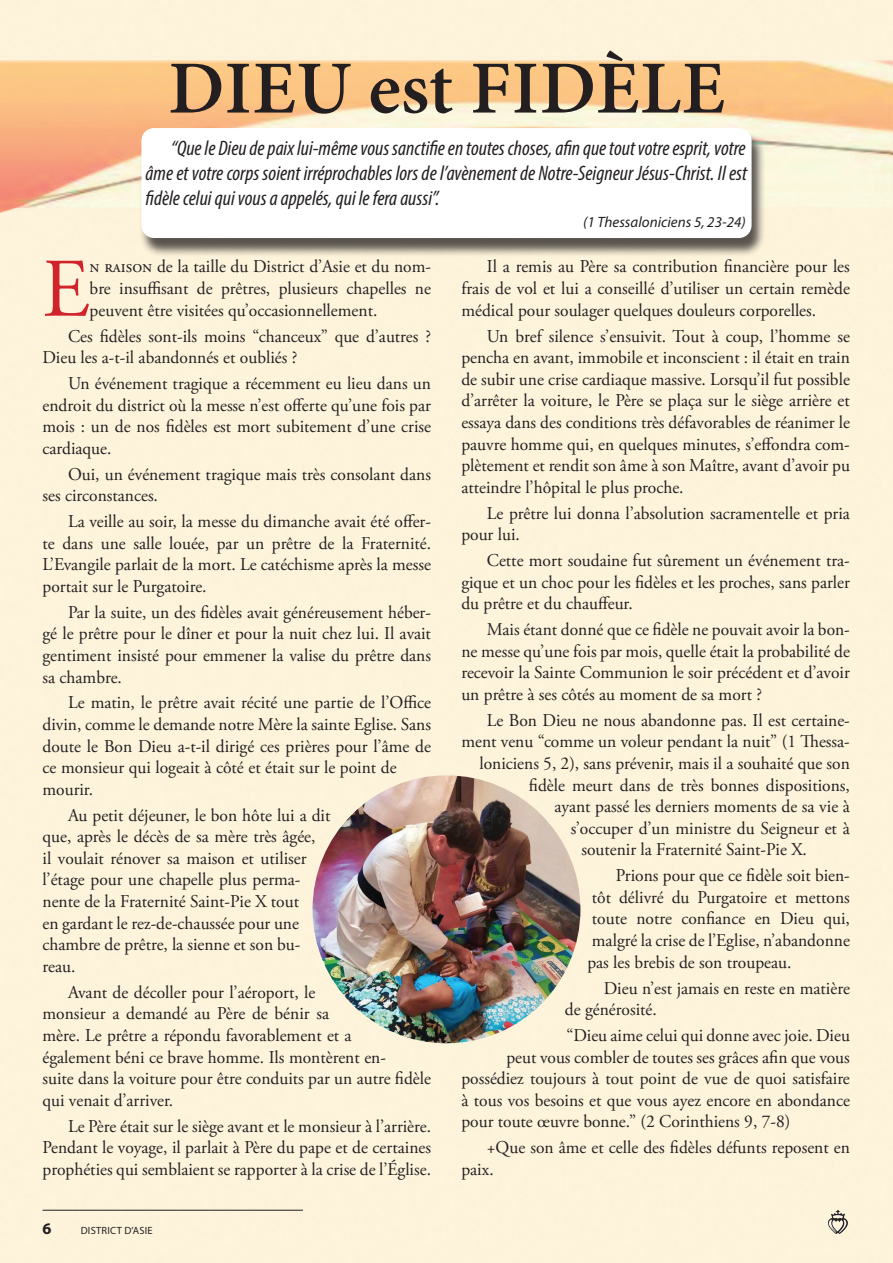
<style>
.page{position:relative;width:893px;height:1263px;background:#fdf3db}
.page>*{position:absolute;margin:0;border:0;box-sizing:border-box;transform-origin:0 0}
.t1{font:83.1px "Adobe Garamond Pro";color:#d1232a}
.t2{font:600 75px "Minion Pro";letter-spacing:.01em;color:#231f20}
.t3{font:italic condensed 21px/25.2px "Myriad Pro";color:#231f20;text-align:justify}
.t4{font:18px/21.6px "Adobe Garamond Pro";color:#231f20;text-align:justify}
.t5{font:700 16.2px "Myriad Pro";color:#231f20}
.t6{font:italic 15px "Myriad Pro";color:#231f20}
.t7{font:10.5px "Myriad Pro";letter-spacing:.02em;color:#231f20}
</style>
<div class="page">
<hr style="left:43px;top:1210px;width:260px;height:1px;background:#231f20">
<img style="left:828px;top:1210px;width:20px;height:24px">
<div style="left:139px;top:131px;width:627px;height:126px;background:#231f20;opacity:.75"></div>
<div style="left:141px;top:128px;width:611px;height:110px;background:#fff;border-radius:13px"></div>
<img style="left:313px;top:775px;width:267px;height:268px;border-radius:134px">
<h2 class="t2" style="left:168px;top:37px;width:558px">DIEU est FIDÈLE</h2>
<p class="t3" style="left:146px;top:135px;width:603px;text-indent:26px">“Que le Dieu de paix lui-même vous sanctifie en toutes choses, afin que tout votre esprit, votre âme et votre corps soient irréprochables lors de l’avènement de Notre-Seigneur Jésus-Christ. Il est fidèle celui qui vous a appelés, qui le fera aussi”.</p>
<p class="t6" style="left:583px;top:213px;width:164px">(1 Thessaloniciens 5, 23-24)</p>
<h1 class="t1" style="left:43px;top:239px;width:49px">E</h1>
<p class="t4" style="left:90px;top:257px;width:343px">n raison de la taille du District d’Asie et du nom&shy;bre insuffisant de prêtres, plusieurs chapelles ne peuvent être visitées qu’occasionnellement.</p>
<p class="t4" style="left:43px;top:326px;width:390px;text-indent:26px">Ces fidèles sont-ils moins “chanceux” que d’autres ?<br>Dieu les a-t-il abandonnés et oubliés ?</p>
<p class="t4" style="left:43px;top:373px;width:390px;text-indent:26px">Un événement tragique a récemment eu lieu dans un endroit du district où la messe n’est offerte qu’une fois par mois : un de nos fidèles est mort subitement d’une crise cardiaque.</p>
<p class="t4" style="left:43px;top:464px;width:390px;text-indent:26px">Oui, un événement tragique mais très consolant dans ses circonstances.</p>
<p class="t4" style="left:43px;top:511px;width:390px;text-indent:26px">La veille au soir, la messe du dimanche avait été offer&shy;te dans une salle louée, par un prêtre de la Fraternité.<br>L’Evangile parlait de la mort. Le catéchisme après la messe portait sur le Purgatoire.</p>
<p class="t4" style="left:43px;top:602px;width:390px;text-indent:26px">Par la suite, un des fidèles avait généreusement héber&shy;gé le prêtre pour le dîner et pour la nuit chez lui. Il avait gentiment insisté pour emmener la valise du prêtre dans sa chambre.</p>
<p class="t4" style="left:43px;top:692px;width:390px;text-align:left;text-indent:26px">Le matin, le prêtre avait récité une partie de l’Office divin, comme le demande notre Mère la sainte Eglise. Sans doute le Bon Dieu a-t-il dirigé ces prières pour l’âme de ce monsieur qui logeait à côté et était sur le point de mourir.</p>
<p class="t4" style="left:43px;top:805px;width:289px;text-align:left;text-indent:26px">Au petit déjeuner, le bon hôte lui a dit que, après le décès de sa mère très âgée,<br>il voulait rénover sa maison et utiliser l’étage pour une chapelle plus perma&shy;nente de la Fraternité Saint-Pie X tout<br>en gardant le rez-de-chaussée pour une chambre de prêtre, la sienne et son bu&shy;reau.</p>
<p class="t4" style="left:43px;top:982px;width:390px;text-align:left;text-indent:26px">Avant de décoller pour l’aéroport, le<br>monsieur a demandé au Père de bénir sa<br>mère. Le prêtre a répondu favorablement et a<br>également béni ce brave homme. Ils montèrent en-<br>suite dans la voiture pour être conduits par un autre fidèle qui venait d’arriver.</p>
<p class="t4" style="left:43px;top:1116px;width:390px;text-indent:26px">Le Père était sur le siège avant et le monsieur à l’arrière.<br>Pendant le voyage, il parlait à Père du pape et de certaines prophéties qui semblaient se rapporter à la crise de l’Église.</p>
<p class="t5" style="left:43px;top:1218px;width:10px">6</p>
<p class="t7" style="left:81px;top:1224px;width:73px">DISTRICT D’ASIE</p>
<p class="t4" style="left:461px;top:257px;width:390px;text-indent:26px">Il a remis au Père sa contribution financière pour les frais de vol et lui a conseillé d’utiliser un certain remède médical pour soulager quelques douleurs corporelles.</p>
<p class="t4" style="left:461px;top:326px;width:390px;text-indent:26px">Un bref silence s’ensuivit. Tout à coup, l’homme se pencha en avant, immobile et inconscient : il était en train de subir une crise cardiaque massive. Lorsqu’il fut possible d’arrêter la voiture, le Père se plaça sur le siège arrière et essaya dans des conditions très défavorables de réanimer le pauvre homme qui, en quelques minutes, s’effondra com&shy;plètement et rendit son âme à son Maître, avant d’avoir pu atteindre l’hôpital le plus proche.</p>
<p class="t4" style="left:461px;top:503px;width:390px;text-indent:26px">Le prêtre lui donna l’absolution sacramentelle et pria pour lui.</p>
<p class="t4" style="left:461px;top:550px;width:390px;text-indent:26px">Cette mort soudaine fut sûrement un événement tra&shy;gique et un choc pour les fidèles et les proches, sans parler du prêtre et du chauffeur.</p>
<p class="t4" style="left:461px;top:619px;width:390px;text-indent:26px">Mais étant donné que ce fidèle ne pouvait avoir la bon&shy;ne messe qu’une fois par mois, quelle était la probabilité de recevoir la Sainte Communion le soir précédent et d’avoir un prêtre à ses côtés au moment de sa mort ?</p>
<p class="t4" style="left:487px;top:710px;width:364px">Le Bon Dieu ne nous abandonne pas. Il est certaine-</p>
<p class="t4" style="left:461px;top:731px;width:390px">ment venu “comme un voleur pendant la nuit” (1 Thessa-</p>
<p class="t4" style="left:479px;top:753px;width:372px">loniciens 5, 2), sans prévenir, mais il a souhaité que son</p>
<p class="t4" style="left:529px;top:775px;width:323px">fidèle meurt dans de très bonnes dispositions,</p>
<p class="t4" style="left:554px;top:796px;width:297px">ayant passé les derniers moments de sa vie à</p>
<p class="t4" style="left:571px;top:818px;width:280px">s’occuper d’un ministre du Seigneur et à</p>
<p class="t4" style="left:581px;top:839px;width:227px">soutenir la Fraternité Saint-Pie X.</p>
<p class="t4" style="left:587px;top:865px;width:264px;text-indent:29px">Prions pour que ce fidèle soit bien&shy;tôt délivré du Purgatoire et mettons toute notre confiance en Dieu qui, malgré la crise de l’Eglise, n’abandonne pas les brebis de son troupeau.</p>
<p class="t4" style="left:565px;top:978px;width:286px;text-indent:39px">Dieu n’est jamais en reste en matière de générosité.</p>
<p class="t4" style="left:566px;top:1025px;width:285px">“Dieu aime celui qui donne avec joie. Dieu</p>
<p class="t4" style="left:506px;top:1047px;width:345px">peut vous combler de toutes ses grâces afin que vous</p>
<p class="t4" style="left:461px;top:1068px;width:390px">possédiez toujours à tout point de vue de quoi satisfaire</p>
<p class="t4" style="left:461px;top:1090px;width:390px">à tous vos besoins et que vous ayez encore en abondance</p>
<p class="t4" style="left:461px;top:1111px;width:330px">pour toute œuvre bonne.” (2 Corinthiens 9, 7-8)</p>
<p class="t4" style="left:461px;top:1137px;width:390px;text-indent:26px">+Que son âme et celle des fidèles défunts reposent en paix.</p>
</div>
